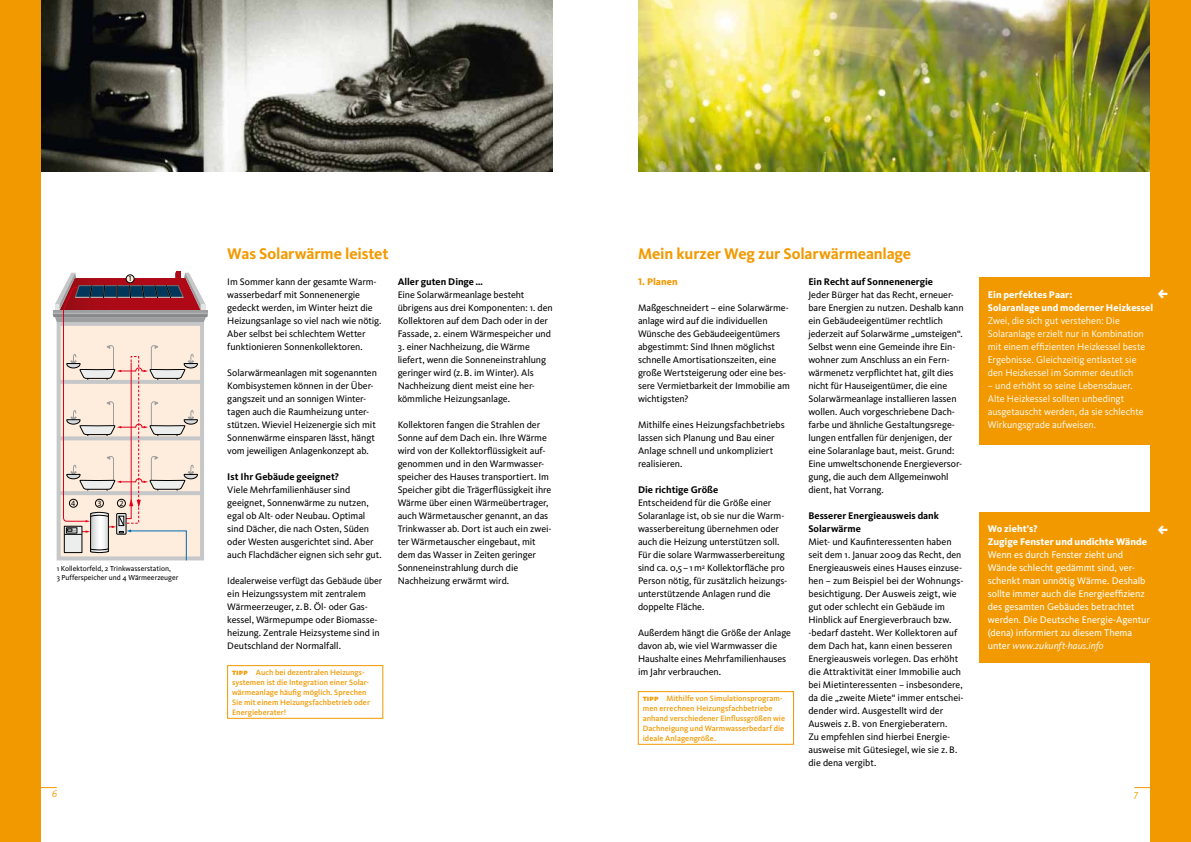
<style>
.page{position:relative;width:1191px;height:842px;background:#fff}
.page>*{position:absolute;margin:0;border:0;box-sizing:border-box;transform-origin:0 0}
.t1{font:700 16px "Kievit";letter-spacing:-.01em;color:#f39900}
.t2{font:10px/13px "Kievit";letter-spacing:-.005em;color:#fff}
.t3{font:10px/13px "Kievit";letter-spacing:-.005em;color:#fff}
.t4{font:700 10px/13px "Kievit";color:#000}
.t5{font:800 10px/13px "Kievit";letter-spacing:.005em;color:#fff}
.t6{font:800 10px "Kievit";letter-spacing:.005em;color:#f39900}
.t7{font:9.8px/13px "Kievit";letter-spacing:-.01em;color:#000}
.t8{font:italic 300 9.5px "The Sans";color:#f39900}
.t9{font:500 8px/10px "Kievit";letter-spacing:.005em;color:#f39900}
.t10{font:8px "Myriad";color:#000}
.t11{font:7.5px/9px "Kievit";color:#000}
.s1{font-family:"Kievit Extra Bold SC";font-weight:400}
.s2{font-family:"Kievit Black SC";font-weight:400}
.s3{font-style:italic}
</style>
<div class="page">
<svg style="left:40px;top:787px;width:17px;height:1px"></svg>
<svg style="left:1134px;top:787px;width:16px;height:1px"></svg>
<div style="left:227px;top:665px;width:156px;height:53px;border:1px solid #f39900"></div>
<div style="left:638px;top:691px;width:155px;height:53px;border:1px solid #f39900"></div>
<svg style="left:52px;top:271px;width:156px;height:290px;background:#decac2"></svg>
<img style="left:638px;top:0;width:512px;height:171px">
<img style="left:40px;top:0;width:513px;height:171px">
<div style="left:0;top:0;width:40px;height:842px;background:#f39900"></div>
<div style="left:1150px;top:0;width:41px;height:842px;background:#f39900"></div>
<div style="left:979px;top:277px;width:174px;height:168px;background:#f39900"></div>
<div style="left:979px;top:512px;width:174px;height:151px;background:#f39900"></div>
<p class="t10" style="left:128px;top:275px;width:6px">1</p>
<p class="t10" style="left:71px;top:499px;width:6px">4</p>
<p class="t10" style="left:97px;top:499px;width:6px">3</p>
<p class="t10" style="left:119px;top:499px;width:6px">2</p>
<p class="t11" style="left:57px;top:564px;width:123px">1 Kollektorfeld, 2 Trinkwasserstation,<br>3 Pufferspeicher und 4 Wärmeerzeuger</p>
<h1 class="t1" style="left:227px;top:244px;width:163px">Was Solarwärme leistet</h1>
<h1 class="t1" style="left:638px;top:244px;width:275px">Mein kurzer Weg zur Solarwärmeanlage</h1>
<p class="t6" style="left:638px;top:276px;width:41px"><span class="s1">1.</span> Planen</p>
<p class="t7" style="left:638px;top:301px;width:153px">Maßgeschneidert – eine Solarwärme&shy;anlage wird auf die individuellen Wünsche des Gebäudeeigentümers abgestimmt: Sind Ihnen möglichst schnelle Amortisationszeiten, eine große Wertsteigerung oder eine bes&shy;sere Vermietbarkeit der Immobilie am wichtigsten?</p>
<p class="t7" style="left:638px;top:418px;width:148px">Mithilfe eines Heizungsfachbetriebs lassen sich Planung und Bau einer<br>Anlage schnell und unkompliziert realisieren.</p>
<p class="t4" style="left:638px;top:483px;width:82px">Die richtige Größe</p>
<p class="t7" style="left:638px;top:496px;width:151px">Entscheidend für die Größe einer Solaranlage ist, ob sie nur die Warm&shy;wasserbereitung übernehmen oder auch die Heizung unterstützen soll.<br>Für die solare Warmwasserbereitung sind ca. 0,5–1m<sup>2</sup> Kollektorfläche pro Person nötig, für zusätzlich heizungs&shy;unterstützende Anlagen rund die doppelte Fläche.</p>
<p class="t7" style="left:638px;top:626px;width:154px">Außerdem hängt die Größe der Anlage davon ab, wie viel Warmwasser die<br>Haushalte eines Mehrfamilienhauses im Jahr verbrauchen.</p>
<p class="t9" style="left:643px;top:693px;width:144px"><span class="s2">tipp</span> Mithilfe von Simulationsprogram&shy;men errechnen Heizungsfachbetriebe anhand verschiedener Einflussgrößen wie Dachneigung und Warmwasserbedarf die ideale Anlagengröße.</p>
<p class="t4" style="left:808px;top:275px;width:126px">Ein Recht auf Sonnenenergie</p>
<p class="t7" style="left:808px;top:288px;width:157px">Jeder Bürger hat das Recht, erneuer&shy;bare Energien zu nutzen. Deshalb kann ein Gebäudeeigentümer rechtlich jederzeit auf Solarwärme „umsteigen“.<br>Selbst wenn eine Gemeinde ihre Ein&shy;wohner zum Anschluss an ein Fern&shy;wärmenetz verpflichtet hat, gilt dies nicht für Hauseigentümer, die eine Solarwärmeanlage installieren lassen wollen. Auch vorgeschriebene Dach&shy;farbe und ähnliche Gestaltungsrege&shy;lungen entfallen für denjenigen, der eine Solaranlage baut, meist. Grund:<br>Eine umweltschonende Energieversor&shy;gung, die auch dem Allgemeinwohl dient, hat Vorrang.</p>
<p class="t4" style="left:808px;top:509px;width:132px">Besserer Energieausweis dank<br>Solarwärme</p>
<p class="t7" style="left:808px;top:535px;width:157px">Miet- und Kaufinteressenten haben seit dem 1. Januar 2009 das Recht, den Energieausweis eines Hauses einzuse&shy;hen – zum Beispiel bei der Wohnungs&shy;besichtigung. Der Ausweis zeigt, wie gut oder schlecht ein Gebäude im Hinblick auf Energieverbrauch bzw. -bedarf dasteht. Wer Kollektoren auf dem Dach hat, kann einen besseren Energieausweis vorlegen. Das erhöht die Attraktivität einer Immobilie auch bei Mietinteressenten – insbesondere, da die „zweite Miete“ immer entschei&shy;dender wird. Ausgestellt wird der Ausweis z.B. von Energieberatern.<br>Zu empfehlen sind hierbei Energie&shy;ausweise mit Gütesiegel, wie sie z.B. die dena vergibt.</p>
<p class="t4" style="left:398px;top:275px;width:87px">Aller guten Dinge…</p>
<p class="t7" style="left:398px;top:288px;width:157px">Eine Solarwärmeanlage besteht übrigens aus drei Komponenten: 1. den Kollektoren auf dem Dach oder in der Fassade, 2. einem Wärmespeicher und</p>
<p class="t7" style="left:398px;top:340px;width:150px">3. einer Nachheizung, die Wärme liefert, wenn die Sonneneinstrahlung geringer wird (z.B. im Winter). Als Nachheizung dient meist eine her&shy;kömmliche Heizungsanlage.</p>
<p class="t7" style="left:398px;top:418px;width:155px">Kollektoren fangen die Strahlen der Sonne auf dem Dach ein. Ihre Wärme wird von der Kollektorflüssigkeit auf&shy;genommen und in den Warmwasser&shy;speicher des Hauses transportiert. Im Speicher gibt die Trägerflüssigkeit ihre Wärme über einen Wärmeübertrager, auch Wärmetauscher genannt, an das Trinkwasser ab. Dort ist auch ein zwei&shy;ter Wärmetauscher eingebaut, mit dem das Wasser in Zeiten geringer Sonneneinstrahlung durch die Nachheizung erwärmt wird.</p>
<p class="t7" style="left:227px;top:275px;width:156px">Im Sommer kann der gesamte Warm&shy;wasserbedarf mit Sonnenenergie gedeckt werden, im Winter heizt die Heizungsanlage so viel nach wie nötig.<br>Aber selbst bei schlechtem Wetter funktionieren Sonnenkollektoren.</p>
<p class="t7" style="left:227px;top:366px;width:151px">Solarwärmeanlagen mit sogenannten Kombisystemen können in der Über&shy;gangszeit und an sonnigen Winter&shy;tagen auch die Raumheizung unter&shy;stützen. Wieviel Heizenergie sich mit Sonnenwärme einsparen lässt, hängt vom jeweiligen Anlagenkonzept ab.</p>
<p class="t4" style="left:227px;top:470px;width:113px">Ist Ihr Gebäude geeignet?</p>
<p class="t7" style="left:227px;top:483px;width:156px">Viele Mehrfamilienhäuser sind geeignet, Sonnenwärme zu nutzen, egal ob Alt- oder Neubau. Optimal sind Dächer, die nach Osten, Süden oder Westen ausgerichtet sind. Aber auch Flachdächer eignen sich sehr gut.</p>
<p class="t7" style="left:227px;top:574px;width:156px">Idealerweise verfügt das Gebäude über ein Heizungssystem mit zentralem Wärmeerzeuger, z.B. Öl- oder Gas&shy;kessel, Wärmepumpe oder Biomasse&shy;heizung. Zentrale Heizsysteme sind in Deutschland der Normalfall.</p>
<p class="t9" style="left:232px;top:667px;width:139px"><span class="s2">tipp</span> Auch bei dezentralen Heizungs-- systemen ist die Integration einer Solar&shy;wärmeanlage häufig möglich. Sprechen Sie mit einem Heizungsfachbetrieb oder Energieberater!</p>
<p class="t5" style="left:987px;top:288px;width:167px">Ein perfektes Paar:<br>Solaranlage und moderner Heizkessel</p>
<p class="t2" style="left:987px;top:314px;width:159px">Zwei, die sich gut verstehen: Die Solaranlage erzielt nur in Kombination mit einem effizienten Heizkessel beste Ergebnisse. Gleichzeitig entlastet sie den Heizkessel im Sommer deutlich</p>
<p class="t2" style="left:987px;top:379px;width:157px">– und erhöht so seine Lebensdauer.<br>Alte Heizkessel sollten unbedingt ausgetauscht werden, da sie schlechte Wirkungsgrade aufweisen.</p>
<p class="t5" style="left:987px;top:522px;width:161px">Wo zieht’s?<br>Zugige Fenster und undichte Wände</p>
<p class="t3" style="left:987px;top:548px;width:164px">Wenn es durch Fenster zieht und Wände schlecht gedämmt sind, ver&shy;schenkt man unnötig Wärme. Deshalb sollte immer auch die Energieeffizienz des gesamten Gebäudes betrachtet werden. Die Deutsche Energie-Agentur (dena) informiert zu diesem Thema unter <span class="s3">www.zukunft-haus.info</span></p>
<p class="t8" style="left:52px;top:785px;width:7px">6</p>
<p class="t8" style="left:1133px;top:785px;width:6px">7</p>
</div>
